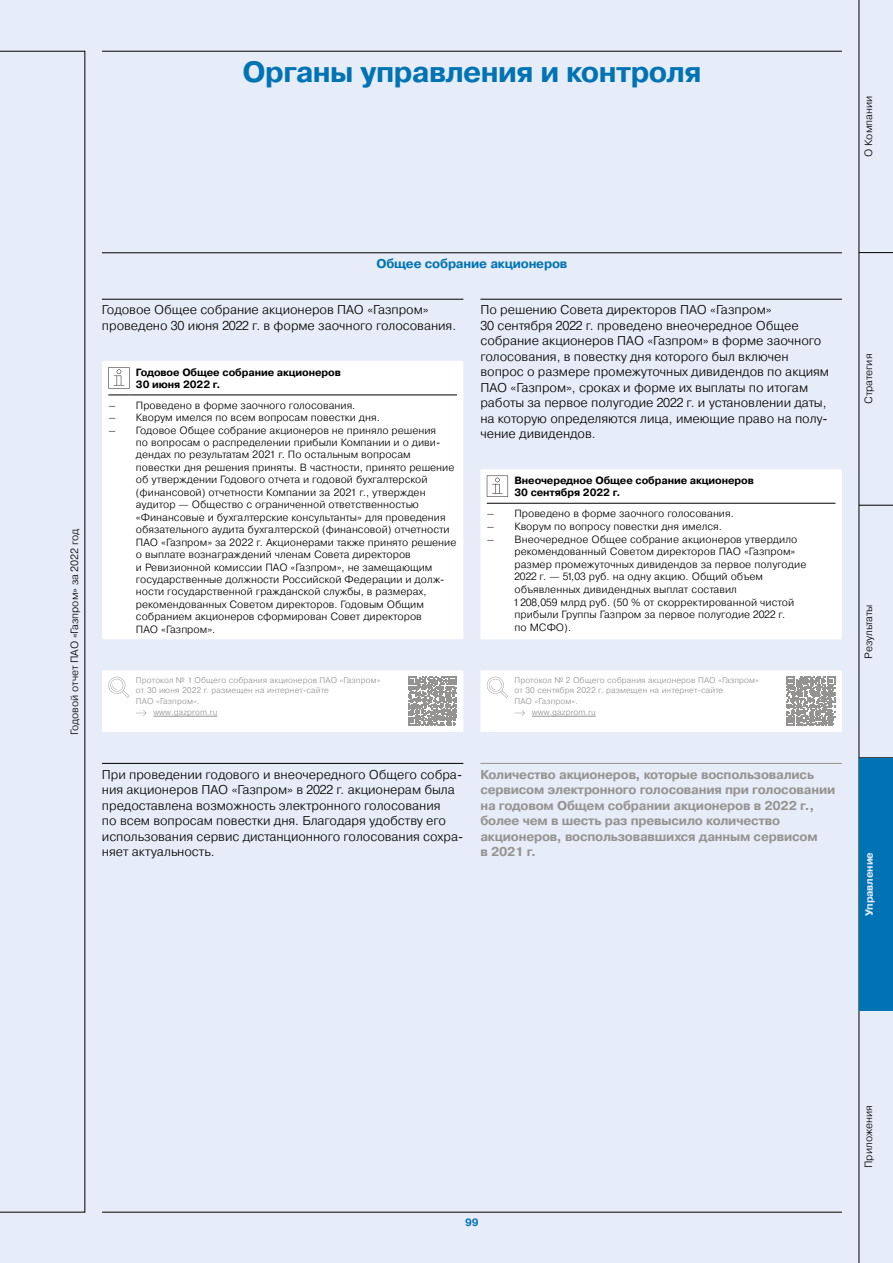
<style>
.page{position:relative;width:893px;height:1263px;background:#e7edf8}
.page>*{position:absolute;margin:0;border:0;box-sizing:border-box;transform-origin:0 0}
.t1{font:700 29.25px "Pragmatica";letter-spacing:-.02em;color:#0073b5}
.t2{font:300 12.75px/15.5px "Pragmatica";letter-spacing:-.005em;color:#000}
.t3{font:700 12.75px/15.5px "Pragmatica";letter-spacing:-.015em;color:#959391}
.t4{font:700 12.75px "Pragmatica";letter-spacing:-.015em;color:#0073b5}
.t5{font:300 10.5px/12.5px "Pragmatica";color:#000;scale:1.2 1}
.t6{font:700 10.5px/12.6px "Pragmatica";letter-spacing:-.01em;color:#000}
.t7{font:300 10.5px "Pragmatica";color:#000}
.t8{font:300 10.5px "Pragmatica";letter-spacing:-.02em;color:#000}
.t9{font:700 10.5px "Pragmatica";letter-spacing:-.01em;color:#e7edf8}
.t10{font:700 10.5px "Pragmatica";color:#0073b5}
.t11{font:300 8.25px "Pragmatica";letter-spacing:.01em;color:#959391}
</style>
<div class="page">
<hr style="left:859px;top:0;width:1px;height:1263px;background:#000">
<hr style="left:859px;top:252px;width:34px;height:1px;background:#000">
<hr style="left:859px;top:1010px;width:34px;height:1px;background:#000">
<hr style="left:859px;top:757px;width:34px;height:1px;background:#000">
<hr style="left:859px;top:505px;width:34px;height:1px;background:#000">
<hr style="left:102px;top:1212px;width:740px;height:1px;background:#000">
<div style="left:859px;top:758px;width:34px;height:252px;background:#0073b5"></div>
<hr style="left:102px;top:253px;width:740px;height:1px;background:#000">
<hr style="left:102px;top:299px;width:361px;height:1px;background:#000">
<div style="left:102px;top:361px;width:361px;height:278px;background:#fff"></div>
<svg style="left:108px;top:395px;width:22px;height:1px"></svg>
<hr style="left:130px;top:395px;width:327px;height:1px;background:#000">
<svg style="left:108px;top:367px;width:22px;height:22px"></svg>
<svg style="left:102px;top:670px;width:361px;height:62px;background:#f4f4f4"></svg>
<hr style="left:480px;top:299px;width:362px;height:1px;background:#000">
<div style="left:480px;top:469px;width:362px;height:170px;background:#fff"></div>
<svg style="left:487px;top:503px;width:21px;height:1px"></svg>
<hr style="left:508px;top:503px;width:327px;height:1px;background:#000">
<svg style="left:487px;top:476px;width:21px;height:21px"></svg>
<svg style="left:480px;top:670px;width:362px;height:62px;background:#f5f5f5"></svg>
<hr style="left:102px;top:763px;width:361px;height:1px;background:#000">
<hr style="left:480px;top:763px;width:362px;height:1px;background:#959391">
<hr style="left:102px;top:51px;width:740px;height:1px;background:#000">
<h1 class="t1" style="left:243px;top:54px;width:460px">Органы управления и контроля</h1>
<p class="t7" style="left:862px;top:157px;width:63px;rotate:-90deg">О Компании</p>
<p class="t7" style="left:68px;top:735px;width:208px;rotate:-90deg">Годовой отчет ПАО «Газпром» за 2022 год</p>
<p class="t4" style="left:376px;top:256px;width:192px">Общее собрание акционеров</p>
<p class="t2" style="left:102px;top:302px;width:356px">Годовое Общее собрание акционеров ПАО «Газпром» проведено 30 июня 2022 г. в форме заочного голосования.</p>
<p class="t6" style="left:136px;top:366px;width:206px">Годовое Общее собрание акционеров<br>30 июня 2022 г.</p>
<p class="t5" style="left:108px;top:399px;width:207px">– Проведено в форме заочного голосования.</p>
<p class="t5" style="left:108px;top:411px;width:228px">– Кворум имелся по всем вопросам повестки дня.</p>
<p class="t5" style="left:136px;top:423px;width:269px;text-indent:-28px">– Годовое Общее собрание акционеров не приняло решения<br>по вопросам о распределении прибыли Компании и о диви&shy;дендах по результатам 2021 г. По остальным вопросам повестки дня решения приняты. В частности, принято решение об утверждении Годового отчета и годовой бухгалтерской (финансовой) отчетности Компании за 2021 г., утвержден аудитор — Общество с ограниченной ответственностью «Финансовые и бухгалтерские консультанты» для проведения обязательного аудита бухгалтерской (финансовой) отчетности ПАО «Газпром» за 2022 г. Акционерами также принято решение о выплате вознаграждений членам Совета директоров<br>и Ревизионной комиссии ПАО «Газпром», не замещающим государственные должности Российской Федерации и долж&shy;ности государственной гражданской службы, в размерах, рекомендованных Советом директоров. Годовым Общим собранием акционеров сформирован Совет директоров<br>ПАО «Газпром».</p>
<p class="t2" style="left:480px;top:302px;width:350px">По решению Совета директоров ПАО «Газпром»<br>30 сентября 2022 г. проведено внеочередное Общее собрание акционеров ПАО «Газпром» в форме заочного голосования, в повестку дня которого был включен вопрос о размере промежуточных дивидендов по акциям ПАО «Газпром», сроках и форме их выплаты по итогам работы за первое полугодие 2022 г. и установлении даты, на которую определяются лица, имеющие право на полу&shy;чение дивидендов.</p>
<p class="t6" style="left:514px;top:474px;width:241px">Внеочередное Общее собрание акционеров<br>30 сентября 2022 г.</p>
<p class="t5" style="left:487px;top:507px;width:207px">– Проведено в форме заочного голосования.</p>
<p class="t5" style="left:487px;top:520px;width:198px">– Кворум по вопросу повестки дня имелся.</p>
<p class="t5" style="left:514px;top:532px;width:245px;text-indent:-28px">– Внеочередное Общее собрание акционеров утвердило рекомендованный Советом директоров ПАО «Газпром» размер промежуточных дивидендов за первое полугодие 2022 г. — 51,03 руб. на одну акцию. Общий объем объявленных дивидендных выплат составил<br>1 208,059 млрд руб. (50 % от скорректированной чистой прибыли Группы Газпром за первое полугодие 2022 г.<br>по МСФО).</p>
<p class="t11" style="left:136px;top:674px;width:246px">Протокол № 1 Общего собрания акционеров ПАО «Газпром»</p>
<p class="t11" style="left:136px;top:685px;width:194px">от 30 июня 2022 г. размещен на интернет-сайте</p>
<p class="t11" style="left:136px;top:696px;width:65px">ПАО «Газпром».</p>
<p class="t11" style="left:153px;top:707px;width:66px">www.gazprom.ru</p>
<p class="t11" style="left:514px;top:674px;width:246px">Протокол № 2 Общего собрания акционеров ПАО «Газпром»</p>
<p class="t11" style="left:514px;top:685px;width:210px">от 30 сентября 2022 г. размещен на интернет-сайте</p>
<p class="t11" style="left:514px;top:696px;width:65px">ПАО «Газпром».</p>
<p class="t11" style="left:532px;top:707px;width:66px">www.gazprom.ru</p>
<p class="t2" style="left:102px;top:766px;width:363px">При проведении годового и внеочередного Общего собра&shy;ния акционеров ПАО «Газпром» в 2022 г. акционерам была предоставлена возможность электронного голосования<br>по всем вопросам повестки дня. Благодаря удобству его использования сервис дистанционного голосования сохра&shy;няет актуальность.</p>
<p class="t3" style="left:480px;top:767px;width:356px">Количество акционеров, которые воспользовались сервисом электронного голосования при голосовании на годовом Общем собрании акционеров в 2022 г., более чем в шесть раз превысило количество акционеров, воспользовавшихся данным сервисом<br>в 2021 г.</p>
<p class="t7" style="left:862px;top:404px;width:52px;rotate:-90deg">Стратегия</p>
<p class="t8" style="left:862px;top:659px;width:56px;rotate:-90deg">Результаты</p>
<p class="t9" style="left:863px;top:916px;width:66px;rotate:-90deg">Управление</p>
<p class="t10" style="left:465px;top:1216px;width:15px">99</p>
<p class="t7" style="left:862px;top:1168px;width:64px;rotate:-90deg">Приложения</p>
</div>
